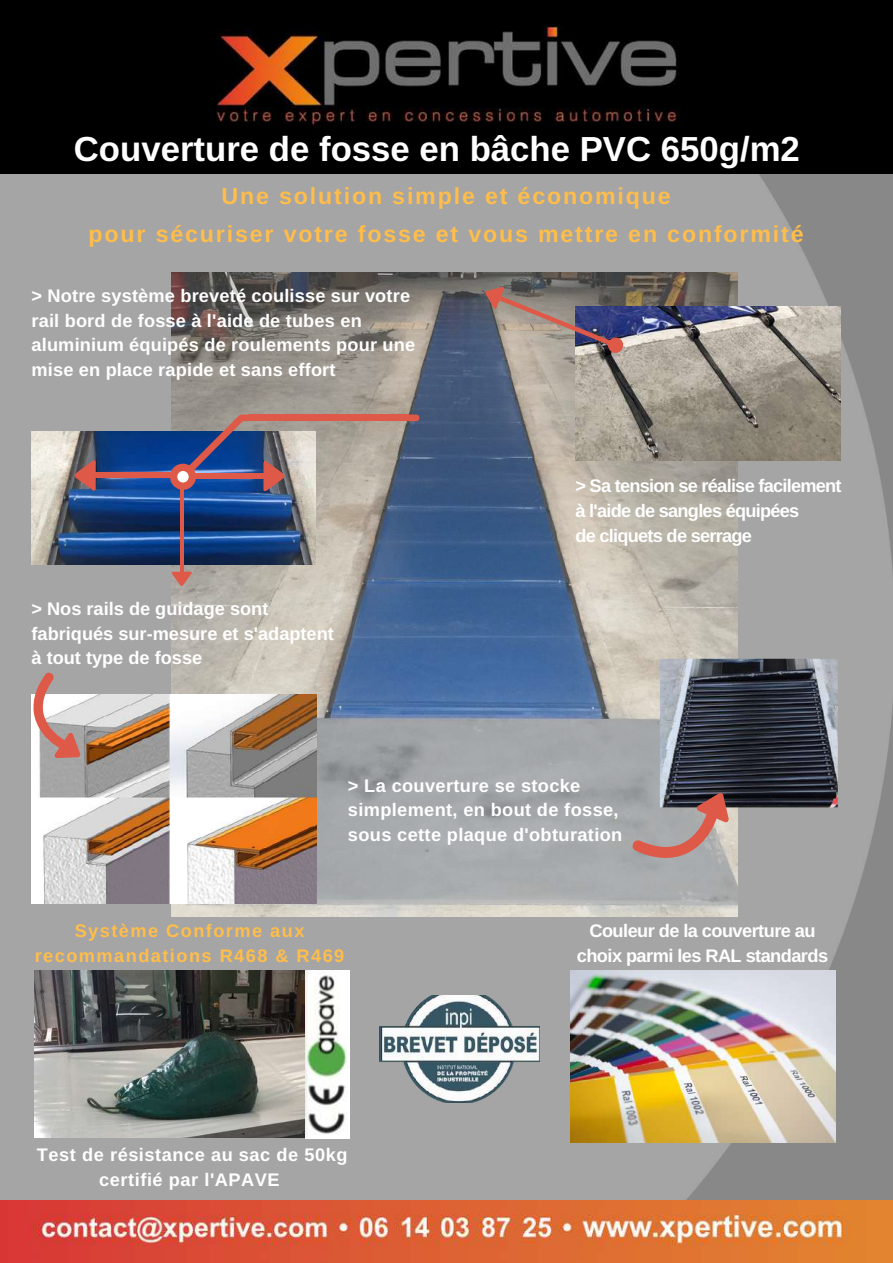
<style>
.page{position:relative;width:893px;height:1263px;background:#fff}
.page>*{position:absolute;margin:0;border:0;box-sizing:border-box;transform-origin:0 0}
.t1{font:700 34.8px "Arimo";color:#fff}
.t2{font:700 23.25px/37.2px "Arimo";letter-spacing:.08em;color:#ffbd4a;text-align:center}
.t3{font:700 18.15px/24.8px "Arimo";letter-spacing:.01em;color:#fff}
.t4{font:700 18.15px/24.8px "Arimo";letter-spacing:-.04em;color:#fff}
.t5{font:700 18.15px/24.8px "Arimo";letter-spacing:-.03em;color:#fff;text-align:center}
.t6{font:700 18.15px/24.8px "Arimo";letter-spacing:.03em;color:#fff;text-align:center}
.t7{font:700 18.15px/24.8px "Arimo";letter-spacing:.08em;color:#ffbd4a;text-align:center}
</style>
<div class="page">
<img style="left:0;top:173px;width:893px;height:1090px">
<img style="left:0;top:0;width:893px;height:173px">
<img style="left:0;top:1200px;width:893px;height:62px">
<img style="left:571px;top:971px;width:264px;height:172px">
<img style="left:35px;top:971px;width:270px;height:166px">
<img style="left:171px;top:272px;width:566px;height:645px">
<img style="left:32px;top:431px;width:283px;height:133px">
<img style="left:660px;top:659px;width:178px;height:148px">
<img style="left:575px;top:306px;width:265px;height:155px">
<svg style="left:631px;top:769px;width:106px;height:111px;background:#998a8a"></svg>
<img style="left:305px;top:971px;width:44px;height:167px">
<img style="left:32px;top:695px;width:284px;height:208px">
<svg style="left:10px;top:671px;width:99px;height:97px;background:#bca9a4"></svg>
<svg style="left:481px;top:281px;width:145px;height:74px;background:#817479"></svg>
<svg style="left:74px;top:461px;width:22px;height:30px"></svg>
<div style="left:95px;top:473px;width:74px;height:5px;background:#de5947"></div>
<svg style="left:263px;top:461px;width:22px;height:30px"></svg>
<div style="left:193px;top:473px;width:71px;height:6px;background:#de5947"></div>
<svg style="left:172px;top:572px;width:20px;height:14px"></svg>
<hr style="left:180px;top:485px;width:4px;height:87px;background:#de5947">
<svg style="left:169px;top:414px;width:79px;height:76px;background:#545983"></svg>
<div style="left:177px;top:471px;width:12px;height:11px;background:#fff;border-radius:50%"></div>
<div style="left:248px;top:414px;width:161px;height:7px;background:#de5947"></div>
<svg style="left:409px;top:414px;width:10px;height:7px"></svg>
<img style="left:379px;top:995px;width:160px;height:107px">
<h1 class="t1" style="left:74px;top:130px;width:727px">Couverture de fosse en bâche PVC 650g/m2</h1>
<p class="t2" style="left:89px;top:178px;width:716px">Une solution simple et économique<br>pour sécuriser votre fosse et vous mettre en conformité</p>
<p class="t3" style="left:32px;top:283px;width:385px">&gt; Notre système breveté coulisse sur votre rail bord de fosse à l'aide de tubes en aluminium équipés de roulements pour une mise en place rapide et sans effort</p>
<p class="t3" style="left:32px;top:596px;width:304px">&gt; Nos rails de guidage sont fabriqués sur-mesure et s'adaptent à tout type de fosse</p>
<p class="t4" style="left:575px;top:474px;width:268px">&gt; Sa tension se réalise facilement à l'aide de sangles équipées<br>de cliquets de serrage</p>
<p class="t3" style="left:348px;top:773px;width:276px">&gt; La couverture se stocke simplement, en bout de fosse, sous cette plaque d'obturation</p>
<p class="t7" style="left:35px;top:918px;width:311px">Système Conforme aux recommandations R468 &amp; R469</p>
<p class="t6" style="left:37px;top:1142px;width:312px">Test de résistance au sac de 50kg certifié par l'APAVE</p>
<p class="t5" style="left:577px;top:918px;width:253px">Couleur de la couverture au choix parmi les RAL standards</p>
</div>
